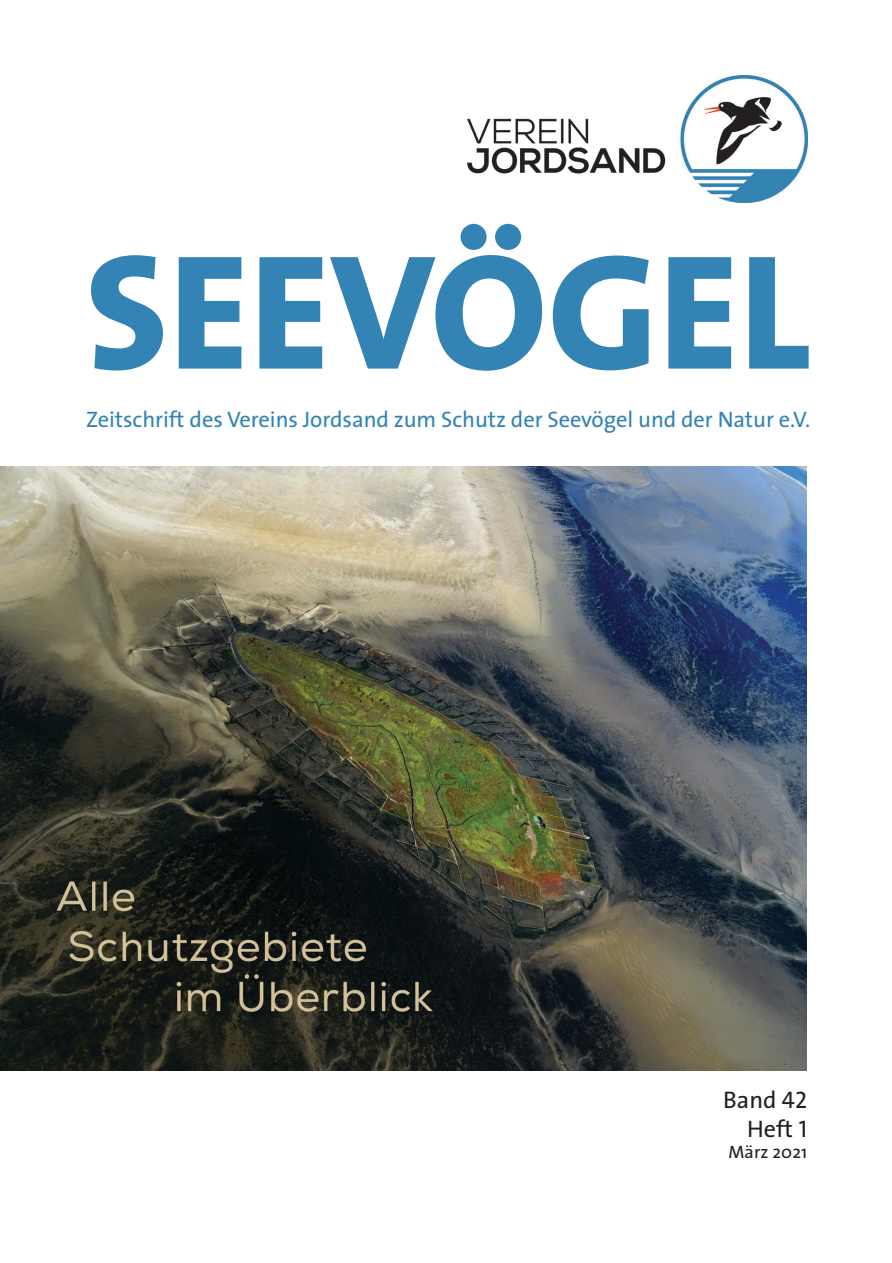
<style>
.page{position:relative;width:892px;height:1263px;background:#fff}
.page>*{position:absolute;margin:0;border:0;box-sizing:border-box;transform-origin:0 0}
.t1{font:800 165px "The Sans";color:#3384b4}
.t2{font:24px/28.8px "The Sans";letter-spacing:.005em;color:#231f20;text-align:right}
.t3{font:22.5px "The Sans";letter-spacing:-.005em;color:#3384b4}
.t4{font:18px "The Sans";letter-spacing:.005em;color:#231f20}
.s1{font-family:"The Sans Caps"}
</style>
<div class="page">
<img style="left:0;top:75px;width:808px;height:996px">
<h1 class="t1" style="left:86px;top:251px;width:726px">SEEVÖGEL</h1>
<p class="t3" style="left:86px;top:411px;width:725px">Zeitschrift des Vereins Jordsand zum Schutz der Seevögel und der Natur e.V.</p>
<p class="t2" style="left:723px;top:1088px;width:86px">Band <span class="s1">42<br></span>Heft <span class="s1">1</span></p>
<p class="t4" style="left:728px;top:1145px;width:80px">März 2021</p>
</div>
